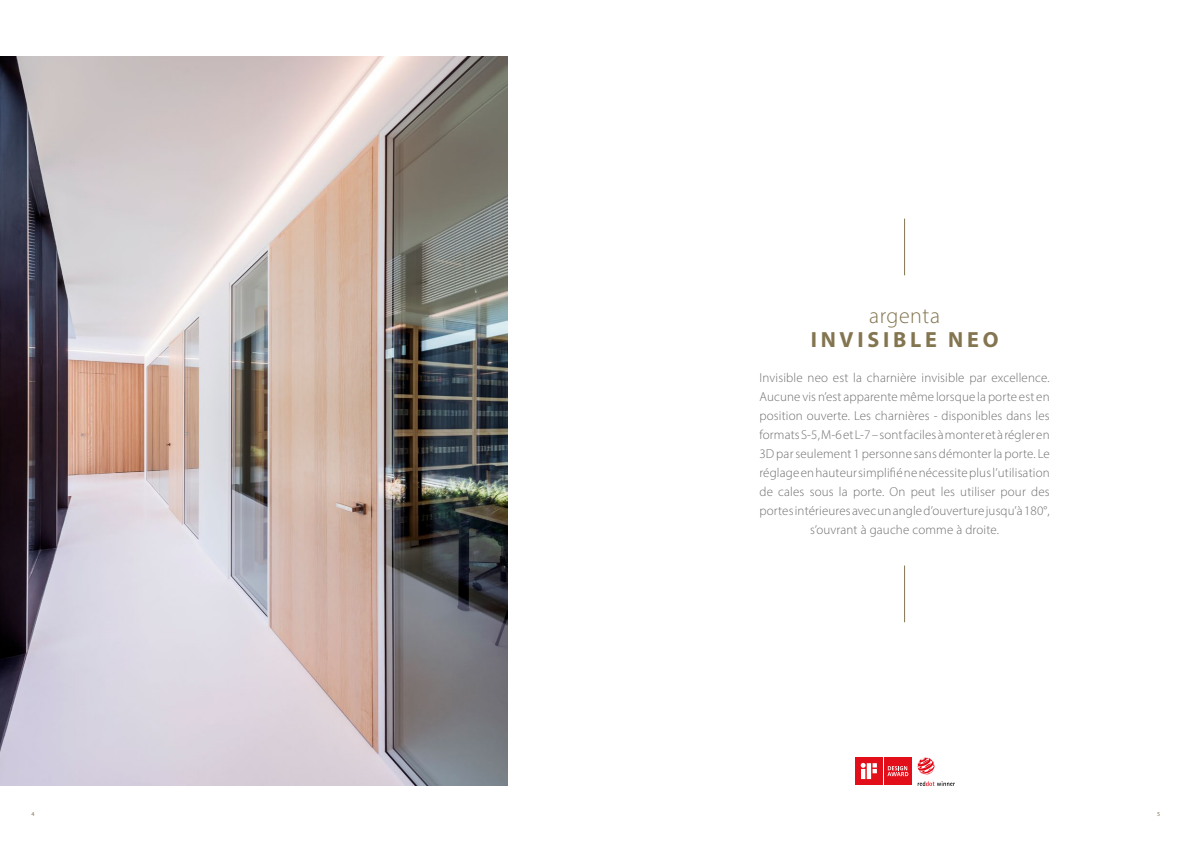
<style>
.page{position:relative;width:1191px;height:842px;background:#fff}
.page>*{position:absolute;margin:0;border:0;box-sizing:border-box;transform-origin:0 0}
.t1{font:700 22px "Myriad Pro";letter-spacing:.17em;color:#837550}
.t2{font:300 22px "Myriad Pro";letter-spacing:.025em;color:#837550}
.t3{font:300 13px/19px "Myriad Pro";letter-spacing:.01em;color:#706f6f;text-align:center}
.t4{font:6px "Myriad Pro";color:#837550}
</style>
<div class="page">
<img style="left:0;top:57px;width:507px;height:728px">
<svg style="left:882px;top:757px;width:30px;height:28px"></svg>
<div style="left:855px;top:757px;width:27px;height:28px;background:#e20e1a"></div>
<svg style="left:860px;top:763px;width:17px;height:16px"></svg>
<div style="left:884px;top:757px;width:27px;height:28px;background:#e20e1a"></div>
<svg style="left:887px;top:766px;width:21px;height:10px"></svg>
<svg style="left:917px;top:758px;width:17px;height:17px"></svg>
<svg style="left:917px;top:781px;width:38px;height:5px"></svg>
<hr style="left:904px;top:565px;width:1px;height:57px;background:#837550">
<hr style="left:904px;top:219px;width:1px;height:56px;background:#837550">
<h1 class="t2" style="left:869px;top:303px;width:72px">argenta</h1>
<h1 class="t1" style="left:810px;top:326px;width:189px">INVISIBLE NEO</h1>
<p class="t3" style="left:759px;top:368px;width:292px">Invisible neo est la charnière invisible par excellence.<br>Aucune vis n’est apparente même lorsque la porte est en position ouverte. Les charnières - disponibles dans les formats S-5, M-6 et L-7 – sont faciles à monter et à régler en 3D par seulement 1 personne sans démonter la porte. Le réglage en hauteur simplifié ne nécessite plus l’utilisation de cales sous la porte. On peut les utiliser pour des portes intérieures avec un angle d’ouverture jusqu’à 180°, s’ouvrant à gauche comme à droite.</p>
<p class="t4" style="left:31px;top:810px;width:5px">4</p>
<p class="t4" style="left:1157px;top:810px;width:5px">5</p>
</div>
